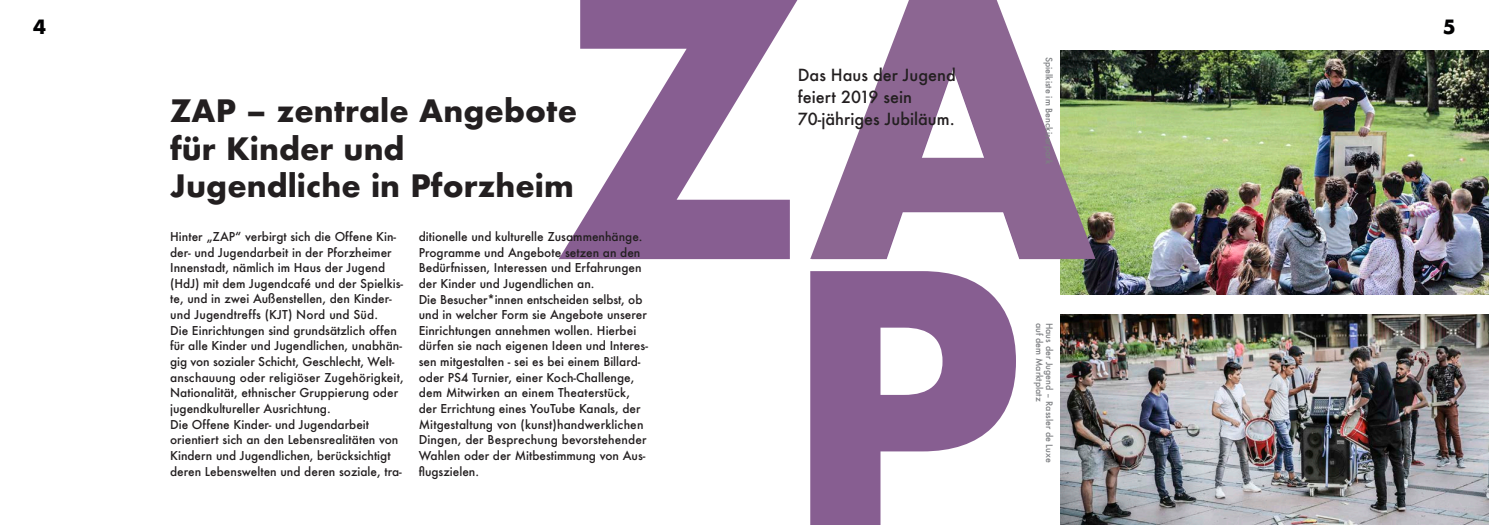
<style>
.page{position:relative;width:1489px;height:525px;background:#fff}
.page>*{position:absolute;margin:0;border:0;box-sizing:border-box;transform-origin:0 0}
.t1{font:700 30px "Futura";color:#231f20}
.t2{font:700 19.12px "Futura";color:#000001}
.t3{font:500 16.25px "Futura";color:#231f20}
.t4{font:500 11.88px/15.6px "Futura";color:#231f20}
.t5{font:500 8.75px "Futura";color:#7e8083}
</style>
<div class="page">
<svg style="left:559px;top:0;width:239px;height:259px;fill:#875e91"></svg>
<svg style="left:810px;top:271px;width:205px;height:253px;fill:#875e91"></svg>
<img style="left:1060px;top:314px;width:428px;height:210px">
<img style="left:1060px;top:51px;width:428px;height:243px">
<svg style="left:810px;top:0;width:285px;height:259px;fill:#8c6692"></svg>
<h2 class="t2" style="left:33px;top:13px;width:15px">4</h2>
<h2 class="t2" style="left:1442px;top:13px;width:15px">5</h2>
<p class="t1" style="left:170px;top:89px;width:408px">ZAP – zentrale Angebote</p>
<p class="t1" style="left:170px;top:126px;width:236px">für Kinder und</p>
<p class="t1" style="left:170px;top:164px;width:405px">Jugendliche in Pforzheim</p>
<p class="t4" style="left:170px;top:228px;width:234px">Hinter „ZAP“ verbirgt sich die Offene Kin&shy;der- und Jugendarbeit in der Pforzheimer Innenstadt, nämlich im Haus der Jugend (HdJ) mit dem Jugendcafé und der Spielkis&shy;te, und in zwei Außenstellen, den Kinder&shy;und Jugendtreffs (KJT) Nord und Süd.</p>
<p class="t4" style="left:170px;top:322px;width:235px">Die Einrichtungen sind grundsätzlich offen für alle Kinder und Jugendlichen, unabhän&shy;gig von sozialer Schicht, Geschlecht, Welt&shy;anschauung oder religiöser Zugehörigkeit, Nationalität, ethnischer Gruppierung oder jugendkultureller Ausrichtung.</p>
<p class="t4" style="left:170px;top:416px;width:233px">Die Offene Kinder- und Jugendarbeit orientiert sich an den Lebensrealitäten von Kindern und Jugendlichen, berücksichtigt deren Lebenswelten und deren soziale, tra-</p>
<p class="t4" style="left:419px;top:228px;width:225px">ditionelle und kulturelle Zusammenhänge.<br>Programme und Angebote setzen an den Bedürfnissen, Interessen und Erfahrungen der Kinder und Jugendlichen an.</p>
<p class="t4" style="left:419px;top:291px;width:231px">Die Besucher*innen entscheiden selbst, ob und in welcher Form sie Angebote unserer Einrichtungen annehmen wollen. Hierbei dürfen sie nach eigenen Ideen und Interes&shy;sen mitgestalten - sei es bei einem Billard&shy;oder PS4 Turnier, einer Koch-Challenge, dem Mitwirken an einem Theaterstück, der Errichtung eines YouTube Kanals, der Mitgestaltung von (kunst)handwerklichen Dingen, der Besprechung bevorstehender Wahlen oder der Mitbestimmung von Aus&shy;flugszielen.</p>
<p class="t3" style="left:797px;top:64px;width:160px">Das Haus der Jugend</p>
<p class="t3" style="left:797px;top:86px;width:116px">feiert 2019 sein</p>
<p class="t3" style="left:797px;top:108px;width:158px">70-jähriges Jubiläum.</p>
<p class="t5" style="left:1055px;top:57px;width:109px;rotate:90deg">Spielkiste im Benckiserpark</p>
<p class="t5" style="left:1045px;top:322px;width:80px;rotate:90deg">auf dem Marktplatz</p>
<p class="t5" style="left:1055px;top:322px;width:141px;rotate:90deg">Haus der Jugend – Rassler de Luxe</p>
</div>
